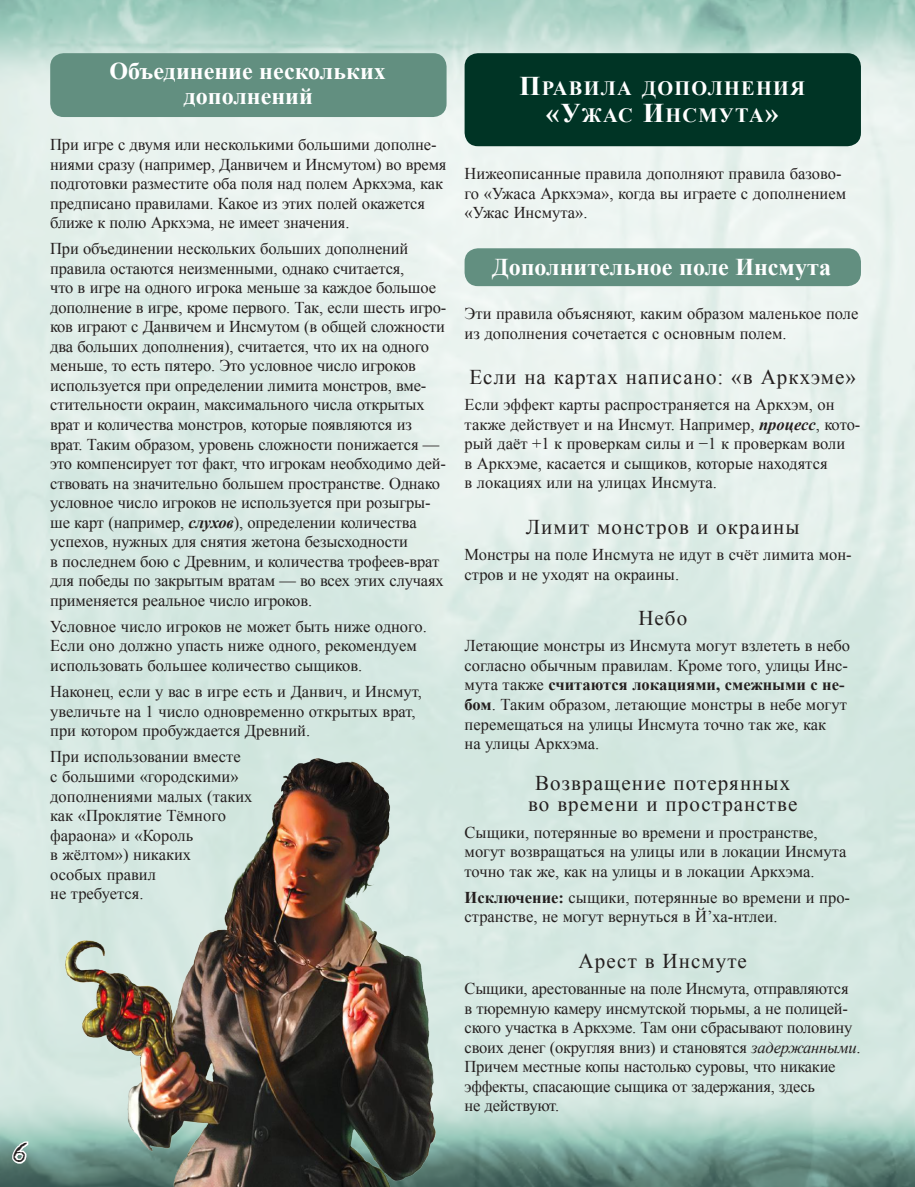
<style>
.page{position:relative;width:915px;height:1187px;background:#fff}
.page>*{position:absolute;margin:0;border:0;box-sizing:border-box;transform-origin:0 0}
.t1{font:700 24px/25.5px "Times New Roman";color:#fff;text-align:center}
.t2{font:24px "Ugly Qua";color:#241f1f}
.t3{font:21px/21px "Times New Roman";letter-spacing:.05em;color:#241f1f;text-align:center}
.t4{font:700 20.25px/27px "Times New Roman";letter-spacing:.065em;color:#fff;text-align:center}
.t5{font:16.5px/19.5px "Times New Roman";letter-spacing:-.01em;color:#241f1f}
.s1{font-weight:700;font-style:italic}
.s2{font-size:27px}
.s3{font-weight:700}
.s4{font-style:italic}
</style>
<div class="page">
<img style="left:0;top:0;width:914px;height:1186px">
<svg style="left:10px;top:1138px;width:3px;height:27px"></svg>
<div style="left:50px;top:53px;width:396px;height:64px;background:#628f80;border-radius:14px"></div>
<div style="left:464px;top:53px;width:396px;height:93px;background:#003425;border-radius:14px"></div>
<div style="left:464px;top:248px;width:396px;height:38px;background:#628f80;border-radius:14px"></div>
<img style="left:13px;top:758px;width:423px;height:428px">
<h1 class="t2" style="left:14px;top:1134px;width:15px">6</h1>
<h1 class="t1" style="left:109px;top:57px;width:278px">Объединение нескольких дополнений</h1>
<p class="t5" style="left:50px;top:134px;width:398px">При игре с двумя или несколькими большими дополне&shy;ниями сразу (например, Данвичем и Инсмутом) во время подготовки разместите оба поля над полем Аркхэма, как предписано правилами. Какое из этих полей окажется ближе к полю Аркхэма, не имеет значения.</p>
<p class="t5" style="left:50px;top:239px;width:397px">При объединении нескольких больших дополнений правила остаются неизменными, однако считается,<br>что в игре на одного игрока меньше за каждое большое дополнение в игре, кроме первого. Так, если шесть игро&shy;ков играют с Данвичем и Инсмутом (в общей сложности два больших дополнения), считается, что их на одного меньше, то есть пятеро. Это условное число игроков используется при определении лимита монстров, вме&shy;стительности окраин, максимального числа открытых врат и количества монстров, которые появляются из врат. Таким образом, уровень сложности понижается — это компенсирует тот факт, что игрокам необходимо дей&shy;ствовать на значительно большем пространстве. Однако условное число игроков не используется при розыгры&shy;ше карт (например, <span class="s1">слухов</span>), определении количества успехов, нужных для снятия жетона безысходности<br>в последнем бою с Древним, и количества трофеев-врат для победы по закрытым вратам — во всех этих случаях применяется реальное число игроков.</p>
<p class="t5" style="left:50px;top:616px;width:378px">Условное число игроков не может быть ниже одного.<br>Если оно должно упасть ниже одного, рекомендуем использовать большее количество сыщиков.</p>
<p class="t5" style="left:50px;top:681px;width:373px">Наконец, если у вас в игре есть и Данвич, и Инсмут, увеличьте на 1 число одновременно открытых врат, при котором пробуждается Древний.</p>
<p class="t5" style="left:50px;top:747px;width:204px">При использовании вместе<br>с большими «городскими» дополнениями малых (таких как «Проклятие Тёмного фараона» и «Король<br>в жёлтом») никаких<br>особых правил<br>не требуется.</p>
<p class="t4" style="left:519px;top:75px;width:287px"><span class="s2">П</span>равила дополнения <span class="s2">«У</span>жас <span class="s2">И</span>нсмута<span class="s2">»</span></p>
<p class="t5" style="left:464px;top:164px;width:383px">Нижеописанные правила дополняют правила базово&shy;го «Ужаса Аркхэма», когда вы играете с дополнением «Ужас Инсмута».</p>
<h1 class="t1" style="left:492px;top:254px;width:340px">Дополнительное поле Инсмута</h1>
<p class="t5" style="left:464px;top:303px;width:395px">Эти правила объясняют, каким образом маленькое поле из дополнения сочетается с основным полем.</p>
<p class="t3" style="left:469px;top:366px;width:388px">Если на картах написано: «в Аркхэме»</p>
<p class="t5" style="left:464px;top:395px;width:397px">Если эффект карты распространяется на Аркхэм, он также действует и на Инсмут. Например, <span class="s1">процесс</span>, кото&shy;рый даёт +1 к проверкам силы и −1 к проверкам воли<br>в Аркхэме, касается и сыщиков, которые находятся<br>в локациях или на улицах Инсмута.</p>
<p class="t3" style="left:525px;top:516px;width:275px">Лимит монстров и окраины</p>
<p class="t5" style="left:464px;top:544px;width:388px">Монстры на поле Инсмута не идут в счёт лимита мон&shy;стров и не уходят на окраины.</p>
<p class="t3" style="left:638px;top:607px;width:50px">Небо</p>
<p class="t5" style="left:464px;top:636px;width:387px">Летающие монстры из Инсмута могут взлететь в небо согласно обычным правилам. Кроме того, улицы Инс&shy;мута также <span class="s3">считаются локациями, смежными с не&shy;бом</span>. Таким образом, летающие монстры в небе могут перемещаться на улицы Инсмута точно так же, как<br>на улицы Аркхэма.</p>
<p class="t3" style="left:528px;top:772px;width:271px">Возвращение потерянных во времени и пространстве</p>
<p class="t5" style="left:464px;top:822px;width:383px">Сыщики, потерянные во времени и пространстве, могут возвращаться на улицы или в локации Инсмута точно так же, как на улицы и в локации Аркхэма.</p>
<p class="t5" style="left:464px;top:887px;width:387px"><span class="s3">Исключение:</span> сыщики, потерянные во времени и про&shy;странстве, не могут вернуться в Й’ха-нтлеи.</p>
<p class="t3" style="left:578px;top:949px;width:170px">Арест в Инсмуте</p>
<p class="t5" style="left:464px;top:978px;width:397px">Сыщики, арестованные на поле Инсмута, отправляются<br>в тюремную камеру инсмутской тюрьмы, а не полицей&shy;ского участка в Аркхэме. Там они сбрасывают половину своих денег (округляя вниз) и становятся <span class="s4">задержанными</span>.<br>Причем местные копы настолько суровы, что никакие эффекты, спасающие сыщика от задержания, здесь<br>не действуют.</p>
</div>
